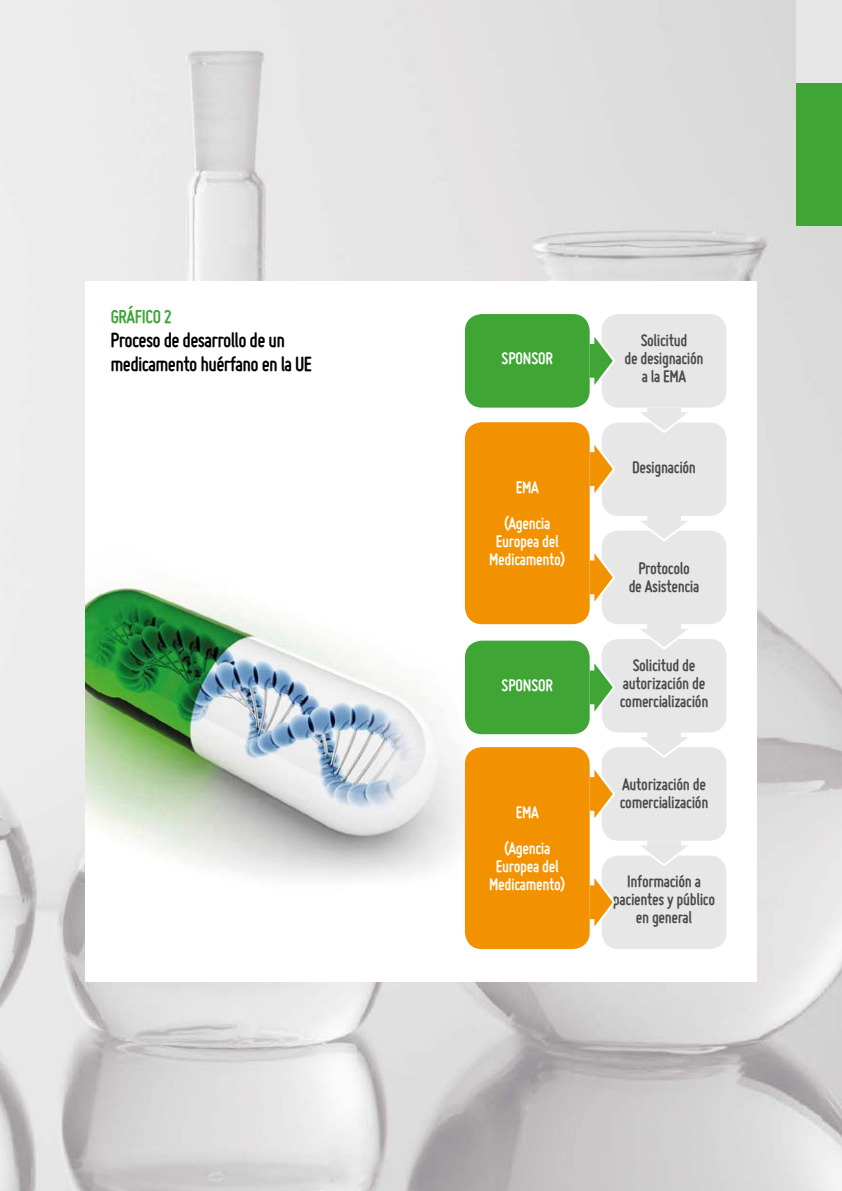
<style>
.page{position:relative;width:842px;height:1191px;background:#fff}
.page>*{position:absolute;margin:0;border:0;box-sizing:border-box;transform-origin:0 0}
.t1{font:700 22px/24px "Miso";letter-spacing:-.03em;color:#000}
.t2{font:700 20px "Miso";letter-spacing:-.015em;color:#3fa535}
.t3{font:700 18px/18px "Miso";letter-spacing:-.02em;color:#4a4a49;text-align:center}
.t4{font:700 18px/36px "Miso";letter-spacing:-.02em;color:#fff;text-align:center}
</style>
<div class="page">
<img style="left:0;top:0;width:842px;height:1191px">
<div style="left:85px;top:281px;width:672px;height:700px;background:#fff"></div>
<img style="left:85px;top:519px;width:499px;height:406px">
<div style="left:602px;top:855px;width:124px;height:94px;background:#e7e7e7;border-radius:17px"></div>
<svg style="left:631px;top:840px;width:66px;height:26px"></svg>
<div style="left:602px;top:747px;width:124px;height:93px;background:#e7e7e7;border-radius:17px"></div>
<svg style="left:631px;top:732px;width:66px;height:26px"></svg>
<div style="left:602px;top:639px;width:124px;height:93px;background:#e7e7e7;border-radius:17px"></div>
<svg style="left:641px;top:624px;width:47px;height:26px"></svg>
<div style="left:602px;top:530px;width:124px;height:94px;background:#e7e7e7;border-radius:17px"></div>
<svg style="left:631px;top:516px;width:66px;height:25px"></svg>
<div style="left:602px;top:422px;width:124px;height:94px;background:#e7e7e7;border-radius:17px"></div>
<svg style="left:631px;top:407px;width:66px;height:26px"></svg>
<div style="left:602px;top:314px;width:124px;height:93px;background:#e7e7e7;border-radius:17px"></div>
<svg style="left:590px;top:337px;width:25px;height:48px"></svg>
<div style="left:465px;top:314px;width:125px;height:93px;background:#3fa535;border-radius:17px"></div>
<svg style="left:590px;top:663px;width:25px;height:57px"></svg>
<div style="left:465px;top:640px;width:125px;height:94px;background:#3fa535;border-radius:17px"></div>
<svg style="left:590px;top:445px;width:25px;height:48px"></svg>
<svg style="left:590px;top:553px;width:25px;height:49px"></svg>
<div style="left:465px;top:422px;width:125px;height:202px;background:#f39200;border-radius:17px"></div>
<svg style="left:590px;top:770px;width:25px;height:48px"></svg>
<svg style="left:590px;top:878px;width:25px;height:48px"></svg>
<div style="left:465px;top:747px;width:125px;height:202px;background:#f39200;border-radius:17px"></div>
<hr style="left:0;top:83px;width:1px;height:142px;background:#ededed">
<div style="left:797px;top:0;width:45px;height:142px;background:#e7e7e7"></div>
<div style="left:797px;top:83px;width:45px;height:142px;background:#3fa535"></div>
<p class="t2" style="left:111px;top:305px;width:63px">GRÁFICO 2</p>
<p class="t1" style="left:111px;top:328px;width:203px">Proceso de desarrollo de un medicamento huérfano en la UE</p>
<p class="t4" style="left:502px;top:340px;width:53px">SPONSOR</p>
<p class="t4" style="left:504px;top:469px;width:48px">EMA (Agencia</p>
<p class="t4" style="left:489px;top:532px;width:78px;line-height:18px">Europea del<br>Medicamento)</p>
<p class="t4" style="left:502px;top:667px;width:53px">SPONSOR</p>
<p class="t4" style="left:504px;top:794px;width:48px">EMA (Agencia</p>
<p class="t4" style="left:489px;top:857px;width:78px;line-height:18px">Europea del<br>Medicamento)</p>
<p class="t3" style="left:624px;top:331px;width:81px">Solicitud<br>de designación a la EMA</p>
<p class="t3" style="left:632px;top:457px;width:65px">Designación</p>
<p class="t3" style="left:629px;top:559px;width:72px">Protocolo<br>de Asistencia</p>
<p class="t3" style="left:620px;top:656px;width:90px">Solicitud de autorización de comercialización</p>
<p class="t3" style="left:620px;top:775px;width:90px;text-align:left">Autorización de comercialización</p>
<p class="t3" style="left:613px;top:872px;width:104px">Información a pacientes y público en general</p>
</div>
